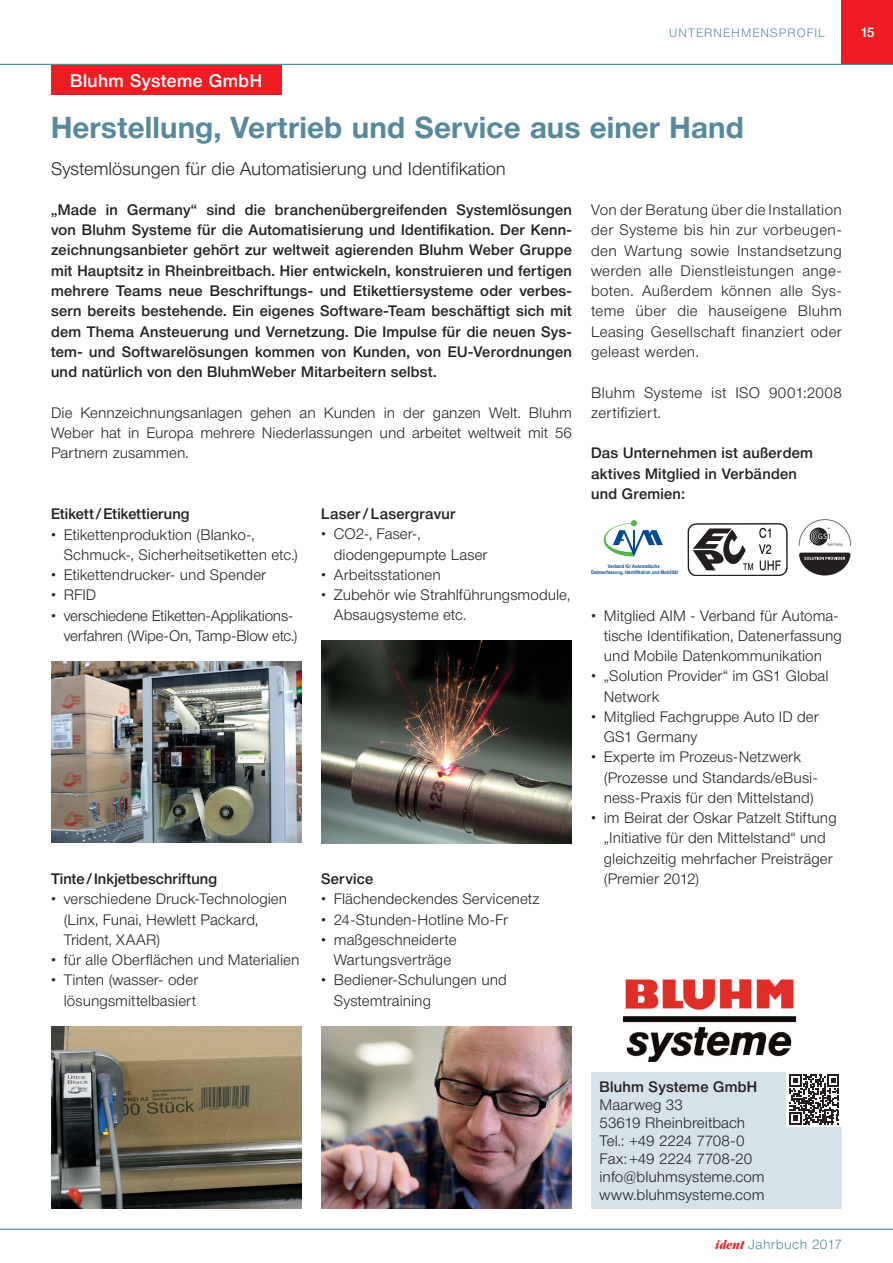
<style>
.page{position:relative;width:893px;height:1263px;background:#fff}
.page>*{position:absolute;margin:0;border:0;box-sizing:border-box;transform-origin:0 0}
.t1{font:700 30px "Neue Helvetica BQ";letter-spacing:.005em;color:#57899d}
.t2{font:300 18px "Neue Helvetica BQ";letter-spacing:-.005em;color:#231f20}
.t3{font:500 18px "Neue Helvetica BQ";letter-spacing:.025em;color:#fff}
.t4{font:300 15px/20.2px "Neue Helvetica BQ";letter-spacing:.005em;color:#231f20}
.t5{font:500 15px/20.2px "Neue Helvetica BQ";letter-spacing:.015em;color:#231f20}
.t6{font:300 15px/20.2px "Neue Helvetica BQ";letter-spacing:-.015em;color:#231f20;text-align:right}
.t7{font:300 15px/20.2px "Neue Helvetica BQ";letter-spacing:.025em;color:#231f20}
.t8{font:300 13.5px "Neue Helvetica BQ";letter-spacing:.03em;color:#57899d}
.t9{font:500 13.5px "Neue Helvetica BQ";color:#fff}
.t10{font:300 12px "Neue Helvetica BQ";letter-spacing:.09em;color:#57899d}
.t11{font:700 5.1px/6.1px "Arial Narrow";color:#014990;text-align:center}
.s1{font-family:"Garamond";font-weight:700;font-style:italic;font-stretch:condensed;color:#ee1d23}
</style>
<div class="page">
<hr style="left:0;top:1229px;width:893px;height:1px;background:#57899d">
<hr style="left:0;top:64px;width:893px;height:1px;background:#57899d">
<div style="left:51px;top:65px;width:230px;height:30px;background:#ee1d23"></div>
<img style="left:622px;top:979px;width:175px;height:83px">
<div style="left:591px;top:1072px;width:251px;height:136px;background:#d5e2e9"></div>
<div style="left:787px;top:1072px;width:55px;height:55px;background:#fff"></div>
<svg style="left:789px;top:1074px;width:50px;height:50px"></svg>
<img style="left:51px;top:1026px;width:251px;height:182px">
<img style="left:321px;top:641px;width:251px;height:203px">
<img style="left:321px;top:1026px;width:251px;height:182px">
<img style="left:51px;top:661px;width:251px;height:182px">
<img style="left:687px;top:523px;width:101px;height:52px">
<div style="left:799px;top:519px;width:52px;height:52px;border:1px solid #6c6d70;border-radius:50%"></div>
<div style="left:797px;top:546px;width:62px;height:10px;background:#fff"></div>
<svg style="left:799px;top:553px;width:51px;height:22px"></svg>
<svg style="left:811px;top:527px;width:32px;height:19px"></svg>
<svg style="left:604px;top:520px;width:59px;height:37px"></svg>
<div style="left:842px;top:0;width:51px;height:64px;background:#ee1d23"></div>
<p class="t3" style="left:70px;top:69px;width:193px">Bluhm Systeme GmbH</p>
<p class="t10" style="left:669px;top:25px;width:157px">UNTERNEHMENSPROFIL</p>
<p class="t9" style="left:860px;top:24px;width:15px">15</p>
<h1 class="t1" style="left:51px;top:108px;width:694px">Herstellung, Vertrieb und Service aus einer Hand</h1>
<p class="t2" style="left:51px;top:157px;width:456px">Systemlösungen für die Automatisierung und Identifikation</p>
<p class="t5" style="left:51px;top:199px;width:522px;text-align:justify">„Made in Germany“ sind die branchenübergreifenden Systemlösungen von Bluhm Systeme für die Automatisierung und Identifikation. Der Kenn&shy;zeichnungsanbieter gehört zur weltweit agierenden Bluhm Weber Gruppe mit Hauptsitz in Rheinbreitbach. Hier entwickeln, konstruieren und fertigen mehrere Teams neue Beschriftungs- und Etikettiersysteme oder verbes&shy;sern bereits bestehende. Ein eigenes Software-Team beschäftigt sich mit dem Thema Ansteuerung und Vernetzung. Die Impulse für die neuen Sys&shy;tem- und Softwarelösungen kommen von Kunden, von EU-Verordnungen und natürlich von den BluhmWeber Mitarbeitern selbst.</p>
<p class="t4" style="left:51px;top:402px;width:522px;text-align:justify">Die Kennzeichnungsanlagen gehen an Kunden in der ganzen Welt. Bluhm Weber hat in Europa mehrere Niederlassungen und arbeitet weltweit mit 56<br>Partnern zusammen.</p>
<p class="t5" style="left:51px;top:504px;width:140px">Etikett/Etikettierung</p>
<p class="t4" style="left:64px;top:524px;width:236px;text-indent:-13px">• Etikettenproduktion (Blanko-,<br>Schmuck-, Sicherheitsetiketten etc.)</p>
<p class="t4" style="left:51px;top:565px;width:217px">• Etikettendrucker- und Spender</p>
<p class="t4" style="left:51px;top:585px;width:47px">• RFID</p>
<p class="t6" style="left:51px;top:605px;width:248px">• verschiedene Etiketten-Applikations&shy;verfahren (Wipe-On, Tamp-Blow etc.)</p>
<p class="t5" style="left:321px;top:503px;width:136px">Laser/Lasergravur</p>
<p class="t4" style="left:334px;top:524px;width:155px;text-indent:-13px">• CO2-, Faser-, diodengepumpte Laser</p>
<p class="t4" style="left:321px;top:564px;width:121px">• Arbeitsstationen</p>
<p class="t4" style="left:334px;top:585px;width:238px;text-indent:-13px">• Zubehör wie Strahlführungsmodule,<br>Absaugsysteme etc.</p>
<p class="t5" style="left:51px;top:868px;width:168px">Tinte/Inkjetbeschriftung</p>
<p class="t4" style="left:64px;top:889px;width:225px;text-indent:-13px">• verschiedene Druck-Technologien (Linx, Funai, Hewlett Packard,<br>Trident, XAAR)</p>
<p class="t4" style="left:51px;top:949px;width:250px">• für alle Oberflächen und Materialien</p>
<p class="t4" style="left:51px;top:970px;width:149px;text-align:right">• Tinten (wasser- oder lösungsmittelbasiert</p>
<p class="t5" style="left:321px;top:868px;width:54px">Service</p>
<p class="t4" style="left:321px;top:889px;width:220px">• Flächendeckendes Servicenetz</p>
<p class="t4" style="left:321px;top:909px;width:189px">• 24-Stunden-Hotline Mo-Fr</p>
<p class="t4" style="left:321px;top:929px;width:137px;text-align:center">• maßgeschneiderte<br>Wartungsverträge</p>
<p class="t4" style="left:334px;top:970px;width:175px;text-indent:-13px">• Bediener-Schulungen und<br>Systemtraining</p>
<p class="t4" style="left:591px;top:200px;width:252px;text-align:justify">Von der Beratung über die Installation der Systeme bis hin zur vorbeugen&shy;den Wartung sowie Instandsetzung werden alle Dienstleistungen ange&shy;boten. Außerdem können alle Sys&shy;teme über die hauseigene Bluhm Leasing Gesellschaft finanziert oder geleast werden.</p>
<p class="t7" style="left:591px;top:382px;width:252px">Bluhm Systeme ist ISO 9001:2008 zertifiziert.</p>
<p class="t5" style="left:591px;top:443px;width:223px">Das Unternehmen ist außerdem aktives Mitglied in Verbänden und Gremien:</p>
<p class="t11" style="left:591px;top:563px;width:88px">Verband für Automatische<br>Datenerfassung, Identifikation und Mobilität</p>
<p class="t4" style="left:604px;top:605px;width:240px;text-indent:-13px">• Mitglied AIM - Verband für Automa&shy;tische Identifikation, Datenerfassung und Mobile Datenkommunikation</p>
<p class="t4" style="left:604px;top:666px;width:226px;text-indent:-13px">• „Solution Provider“ im GS1 Global<br>Network</p>
<p class="t4" style="left:604px;top:706px;width:216px;text-indent:-13px">• Mitglied Fachgruppe Auto ID der<br>GS1 Germany</p>
<p class="t4" style="left:604px;top:747px;width:216px;text-indent:-13px">• Experte im Prozeus-Netzwerk (Prozesse und Standards/eBusi&shy;ness-Praxis für den Mittelstand)</p>
<p class="t4" style="left:604px;top:808px;width:234px;text-indent:-13px">• im Beirat der Oskar Patzelt Stiftung „Initiative für den Mittelstand“ und gleichzeitig mehrfacher Preisträger (Premier 2012)</p>
<p class="t5" style="left:600px;top:1076px;width:159px">Bluhm Systeme GmbH</p>
<p class="t4" style="left:600px;top:1096px;width:167px;line-height:18px">Maarweg 33<br>53619 Rheinbreitbach<br>Tel.: +49 2224 7708-0<br>Fax: +49 2224 7708-20 info@bluhmsysteme.com www.bluhmsysteme.com</p>
<p class="t8" style="left:715px;top:1236px;width:128px"><span class="s1">ident</span> Jahrbuch 2017</p>
</div>
